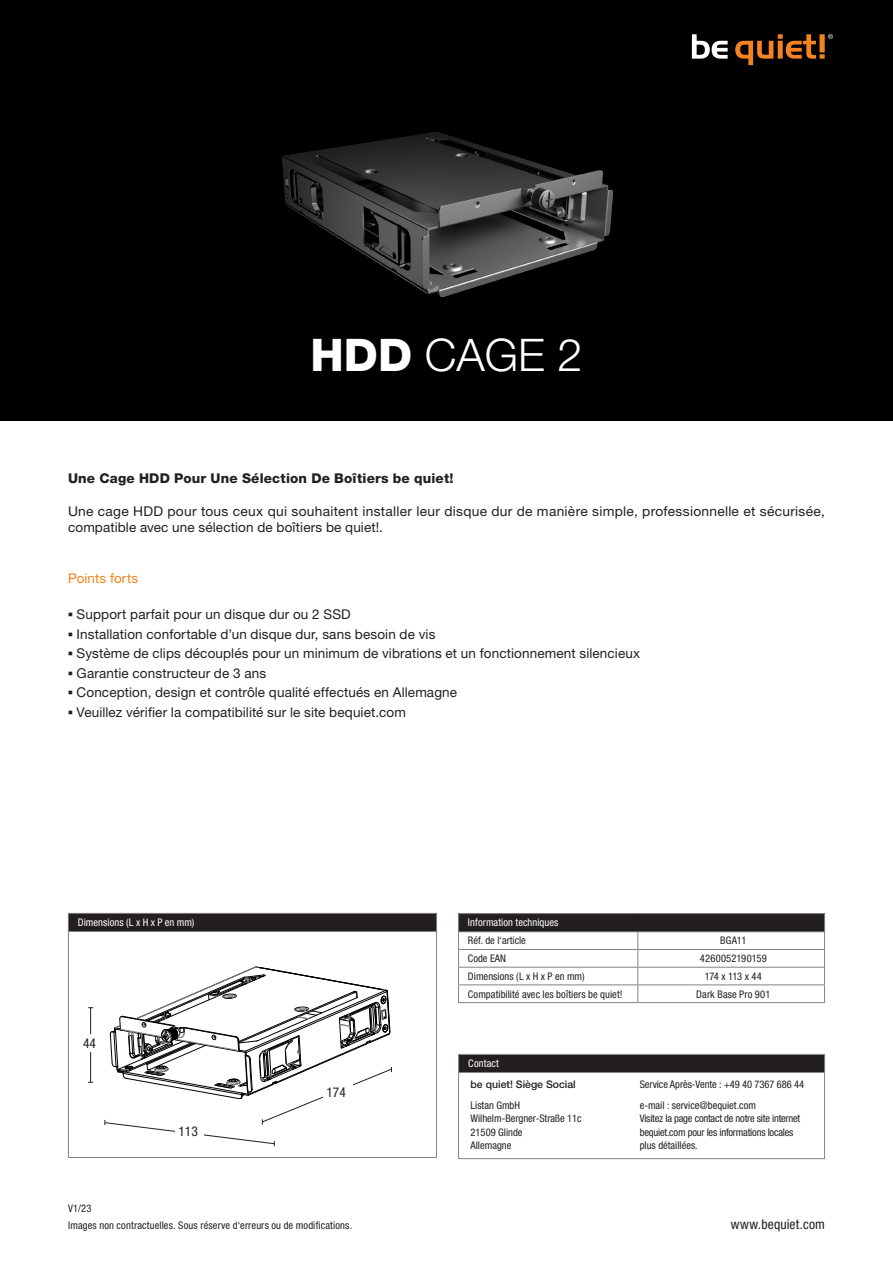
<style>
.page{position:relative;width:893px;height:1263px;background:#fff}
.page>*{position:absolute;margin:0;border:0;box-sizing:border-box;transform-origin:0 0}
.t1{font:300 45px "Helvetica Neue LT Pro";color:#fff}
.t2{font:13.5px/16.5px "Helvetica Neue LT Pro";letter-spacing:.01em;color:#231f20}
.t3{font:800 13.5px "Helvetica Neue LT Pro";letter-spacing:.015em;color:#231f20}
.t4{font:condensed 13.5px "Helvetica Neue LT Pro";letter-spacing:.01em;color:#231f20}
.t5{font:13.5px "Helvetica Neue LT Pro";letter-spacing:.01em;color:#f58220}
.t6{font:condensed 10.5px/13.5px "Helvetica Neue LT Pro";color:#231f20}
.t7{font:condensed 10.5px/13.5px "Helvetica Neue LT Pro";letter-spacing:-.02em;color:#231f20}
.t8{font:condensed 10.5px "Helvetica Neue LT Pro";letter-spacing:.01em;color:#fff}
.t9{font:500 10.5px "Helvetica Neue LT Pro";color:#231f20}
.s1{font-weight:800}
.s2{font-family:"Franklin Gothic";font-weight:500}
</style>
<div class="page">
<div style="left:0;top:0;width:893px;height:421px;background:#000"></div>
<svg style="left:692px;top:34px;width:36px;height:25px"></svg>
<svg style="left:735px;top:34px;width:98px;height:31px"></svg>
<div style="left:459px;top:913px;width:366px;height:19px;background:#231f20"></div>
<hr style="left:458px;top:913px;width:180px;height:1px;background:#808285">
<hr style="left:638px;top:913px;width:187px;height:1px;background:#808285">
<hr style="left:458px;top:931px;width:180px;height:1px;background:#808285">
<hr style="left:638px;top:931px;width:187px;height:1px;background:#808285">
<hr style="left:458px;top:949px;width:180px;height:1px;background:#808285">
<hr style="left:638px;top:949px;width:187px;height:1px;background:#808285">
<hr style="left:458px;top:967px;width:180px;height:1px;background:#808285">
<hr style="left:638px;top:967px;width:187px;height:1px;background:#808285">
<hr style="left:458px;top:984px;width:180px;height:1px;background:#808285">
<svg style="left:458px;top:914px;width:1px;height:88px"></svg>
<hr style="left:638px;top:984px;width:187px;height:1px;background:#808285">
<svg style="left:637px;top:932px;width:1px;height:70px"></svg>
<svg style="left:824px;top:914px;width:1px;height:88px"></svg>
<hr style="left:458px;top:1002px;width:180px;height:1px;background:#808285">
<hr style="left:638px;top:1002px;width:187px;height:1px;background:#808285">
<div style="left:68px;top:913px;width:369px;height:18px;background:#231f20"></div>
<hr style="left:68px;top:913px;width:369px;height:1px;background:#808285">
<svg style="left:68px;top:914px;width:1px;height:17px"></svg>
<svg style="left:436px;top:914px;width:1px;height:17px"></svg>
<hr style="left:68px;top:931px;width:369px;height:1px;background:#808285">
<hr style="left:68px;top:932px;width:1px;height:225px;background:#808285">
<hr style="left:436px;top:932px;width:1px;height:225px;background:#808285">
<hr style="left:68px;top:1157px;width:369px;height:1px;background:#808285">
<div style="left:459px;top:1055px;width:365px;height:17px;background:#231f20"></div>
<hr style="left:459px;top:1072px;width:365px;height:1px;background:#808285">
<div style="left:458px;top:1054px;width:367px;height:105px;border:1px solid #808285"></div>
<svg style="left:104px;top:966px;width:288px;height:180px"></svg>
<hr style="left:90px;top:1008px;width:1px;height:74px;background:#231f20">
<div style="left:83px;top:1035px;width:19px;height:17px;background:#fff"></div>
<img style="left:282px;top:132px;width:332px;height:165px">
<h1 class="t1" style="left:311px;top:328px;width:273px"><span class="s1">HDD</span> CAGE 2</h1>
<p class="t3" style="left:68px;top:470px;width:387px">Une Cage HDD Pour Une Sélection De Boîtiers be quiet!</p>
<p class="t2" style="left:68px;top:502px;width:758px">Une cage HDD pour tous ceux qui souhaitent installer leur disque dur de manière simple, professionnelle et sécurisée, compatible avec une sélection de boîtiers be quiet!.</p>
<p class="t5" style="left:68px;top:570px;width:72px">Points forts</p>
<p class="t2" style="left:68px;top:606px;width:284px"><span class="s2">▪</span> Support parfait pour un disque dur ou 2 SSD</p>
<p class="t2" style="left:68px;top:625px;width:369px"><span class="s2">▪</span> Installation confortable d’un disque dur, sans besoin de vis</p>
<p class="t2" style="left:68px;top:645px;width:574px"><span class="s2">▪</span> Système de clips découplés pour un minimum de vibrations et un fonctionnement silencieux</p>
<p class="t2" style="left:68px;top:664px;width:200px"><span class="s2">▪</span> Garantie constructeur de 3 ans</p>
<p class="t2" style="left:68px;top:684px;width:391px"><span class="s2">▪</span> Conception, design et contrôle qualité effectués en Allemagne</p>
<p class="t2" style="left:68px;top:703px;width:339px"><span class="s2">▪</span> Veuillez vérifier la compatibilité sur le site bequiet.com</p>
<p class="t8" style="left:78px;top:916px;width:118px">Dimensions (L x H x P en mm)</p>
<p class="t4" style="left:83px;top:1035px;width:14px">44</p>
<p class="t4" style="left:178px;top:1123px;width:21px">113</p>
<p class="t4" style="left:326px;top:1084px;width:21px">174</p>
<p class="t6" style="left:68px;top:1199px;width:286px;line-height:17.2px">V1/23<br>Images non contractuelles. Sous réserve d‘erreurs ou de modifications.</p>
<p class="t8" style="left:468px;top:916px;width:92px">Information techniques</p>
<p class="t6" style="left:468px;top:934px;width:59px">Réf. de l‘article</p>
<p class="t6" style="left:720px;top:934px;width:28px">BGA11</p>
<p class="t6" style="left:468px;top:951px;width:40px">Code EAN</p>
<p class="t6" style="left:700px;top:951px;width:68px">4260052190159</p>
<p class="t6" style="left:468px;top:969px;width:118px">Dimensions (L x H x P en mm)</p>
<p class="t6" style="left:705px;top:969px;width:58px">174 x 113 x 44</p>
<p class="t6" style="left:468px;top:987px;width:156px">Compatibilité avec les boîtiers be quiet!</p>
<p class="t6" style="left:696px;top:987px;width:76px">Dark Base Pro 901</p>
<p class="t8" style="left:468px;top:1057px;width:32px">Contact</p>
<p class="t9" style="left:471px;top:1077px;width:107px">be quiet! Siège Social</p>
<p class="t6" style="left:471px;top:1098px;width:113px">Listan GmbH<br>Wilhelm-Bergner-Straße 11c<br>21509 Glinde<br>Allemagne</p>
<p class="t6" style="left:640px;top:1073px;width:166px;line-height:21px">Service Après-Vente : +49 40 7367 686 44 e-mail : service@bequiet.com</p>
<p class="t7" style="left:640px;top:1111px;width:162px">Visitez la page contact de notre site internet bequiet.com pour les informations locales plus détaillées.</p>
<p class="t4" style="left:731px;top:1216px;width:96px">www.bequiet.com</p>
</div>
